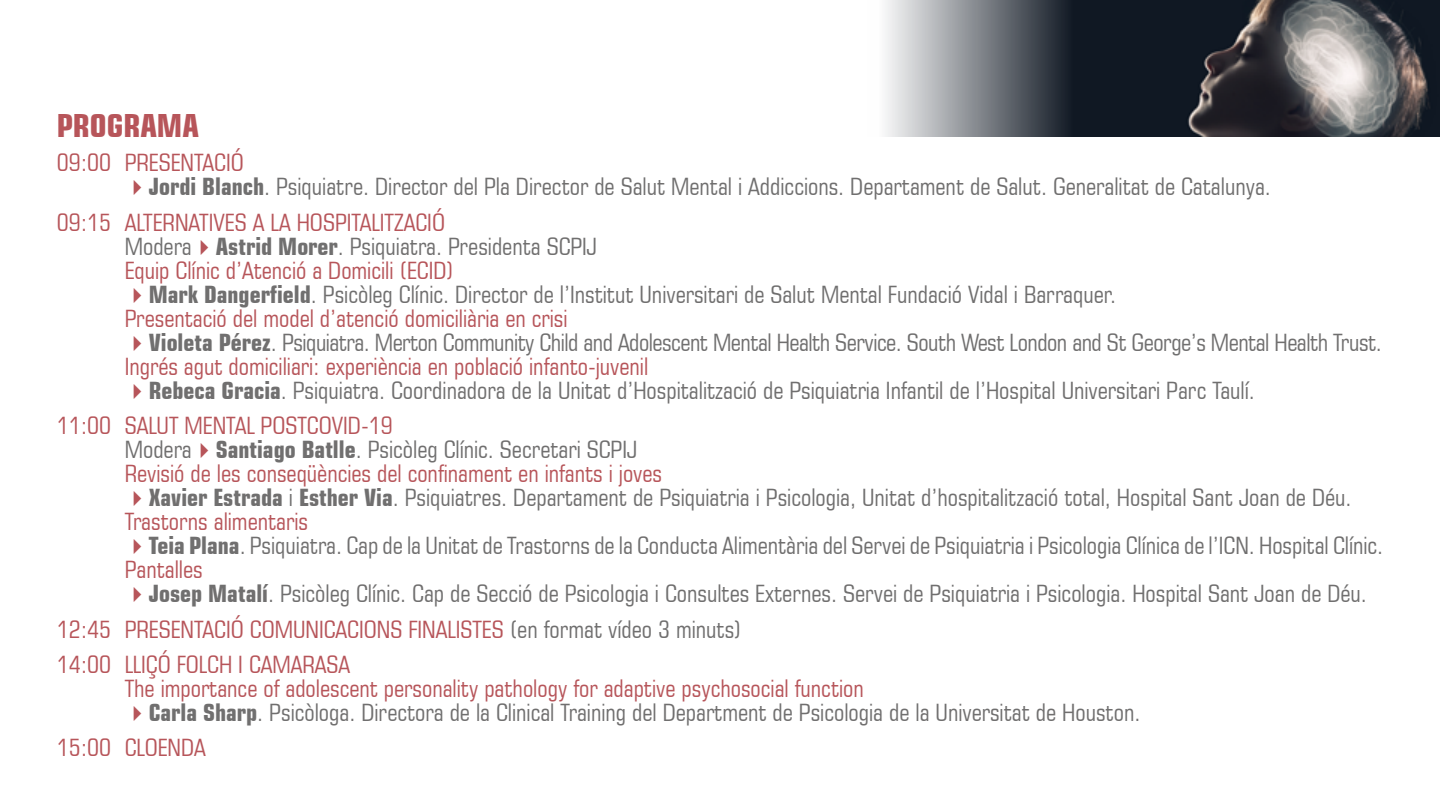
<style>
.page{position:relative;width:1440px;height:811px;background:#fff}
.page>*{position:absolute;margin:0;border:0;box-sizing:border-box;transform-origin:0 0}
.t1{font:700 condensed 32px "Square 721 BT";color:#b7555a}
.t2{font:condensed 24px/35.4px "Square 721 BT";color:#706f6f}
.t3{font:condensed 24px/24px "Square 721 BT";color:#b7555a}
.t4{font:condensed 24px/24px "Square 721 BT";letter-spacing:-.02em;color:#706f6f}
.s1{color:#b7555a}
.s2{font-weight:700}
.s3{color:#706f6f}
.s4{font-weight:700;color:#706f6f}
</style>
<div class="page">
<img style="left:885px;top:0;width:555px;height:137px">
<h1 class="t1" style="left:57px;top:106px;width:144px">PROGRAMA</h1>
<p class="t3" style="left:57px;top:151px;width:189px">09:00 PRESENTACIÓ</p>
<p class="t2" style="left:57px;top:169px;width:1216px;text-indent:68px"><span class="s1">✔</span><span class="s2">Jordi Blanch</span>. Psiquiatre. Director del Pla Director de Salut Mental i Addiccions. Departament de Salut. Generalitat de Catalunya.<br><span class="s1">09:15 ALTERNATIVES A LA HOSPITALITZACIÓ</span></p>
<p class="t3" style="left:125px;top:234px;width:474px"><span class="s3">Modera</span>✔<span class="s4">Astrid Morer</span><span class="s3">. Psiquiatra. Presidenta SCPIJ<br></span>Equip Clínic d’Atenció a Domicili (ECID)</p>
<p class="t2" style="left:125px;top:282px;width:993px;line-height:24px"><span class="s1">✔</span><span class="s2">Mark Dangerfield</span>. Psicòleg Clínic. Director de l’Institut Universitari de Salut Mental Fundació Vidal i Barraquer.<br><span class="s1">Presentació del model d’atenció domiciliària en crisi</span></p>
<p class="t4" style="left:125px;top:330px;width:1259px"><span class="s1">✔</span><span class="s2">Violeta Pérez</span>. Psiquiatra. Merton Community Child and Adolescent Mental Health Service. South West London and St George’s Mental Health Trust.<br><span class="s1">Ingrés agut domiciliari: experiència en població infanto-juvenil</span></p>
<p class="t2" style="left:57px;top:372px;width:1200px;text-indent:68px"><span class="s1">✔</span><span class="s2">Rebeca Gracia</span>. Psiquiatra. Coordinadora de la Unitat d’Hospitalització de Psiquiatria Infantil de l’Hospital Universitari Parc Taulí.<br><span class="s1">11:00 SALUT MENTAL POSTCOVID-19</span></p>
<p class="t3" style="left:125px;top:437px;width:539px"><span class="s3">Modera</span>✔<span class="s4">Santiago Batlle</span><span class="s3">. Psicòleg Clínic. Secretari SCPIJ<br></span>Revisió de les conseqüències del confinament en infants i joves</p>
<p class="t2" style="left:125px;top:485px;width:1228px;line-height:24px"><span class="s1">✔</span><span class="s2">Xavier Estrada</span> i <span class="s2">Esther Via</span>. Psiquiatres. Departament de Psiquiatria i Psicologia, Unitat d’hospitalització total, Hospital Sant Joan de Déu.<br><span class="s1">Trastorns alimentaris</span></p>
<p class="t2" style="left:125px;top:533px;width:1260px;line-height:24px"><span class="s1">✔</span><span class="s2">Teia Plana</span>. Psiquiatra. Cap de la Unitat de Trastorns de la Conducta Alimentària del Servei de Psiquiatria i Psicologia Clínica de l’ICN. Hospital Clínic.<br><span class="s1">Pantalles</span></p>
<p class="t2" style="left:57px;top:576px;width:1312px;text-indent:68px"><span class="s1">✔</span><span class="s2">Josep Matalí</span>. Psicòleg Clínic. Cap de Secció de Psicologia i Consultes Externes. Servei de Psiquiatria i Psicologia. Hospital Sant Joan de Déu.<br><span class="s1">12:45 PRESENTACIÓ COMUNICACIONS FINALISTES</span> (en format vídeo 3 minuts)<br><span class="s1">14:00 LLIÇÓ FOLCH I CAMARASA</span></p>
<p class="t3" style="left:125px;top:676px;width:741px">The importance of adolescent personality pathology for adaptive psychosocial function</p>
<p class="t2" style="left:57px;top:694px;width:1085px;text-indent:68px"><span class="s1">✔</span><span class="s2">Carla Sharp</span>. Psicòloga. Directora de la Clinical Training del Department de Psicologia de la Universitat de Houston.<br><span class="s1">15:00 CLOENDA</span></p>
</div>
